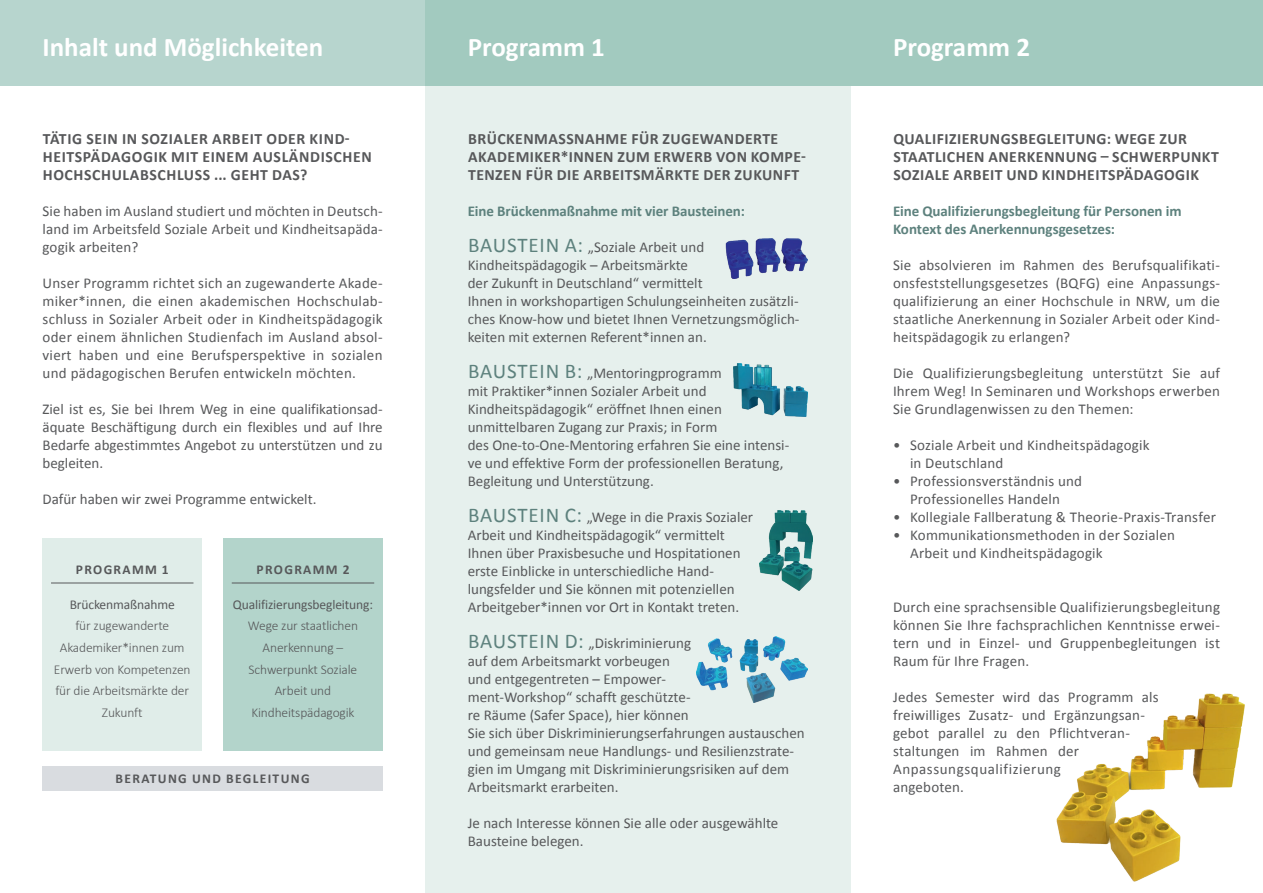
<style>
.page{position:relative;width:1263px;height:893px;background:#fff}
.page>*{position:absolute;margin:0;border:0;box-sizing:border-box;transform-origin:0 0}
.t1{font:700 27px "Calibri";color:#fff}
.t2{font:700 15.75px/18px "Calibri";letter-spacing:.03em;color:#57585a}
.t3{font:15px/18px "Calibri";color:#57585a}
.t4{font:700 15px/18px "Calibri";letter-spacing:-.005em;color:#5d817d}
.t5{font:300 13.5px/21.6px "Calibri";letter-spacing:-.01em;color:#57585a;text-align:center}
.t6{font:13.5px "Calibri";letter-spacing:-.01em;color:#57585a}
.t7{font:700 13.5px "Calibri";letter-spacing:.1em;color:#57585a}
.s1{font-size:21px;color:#5d817d}
</style>
<div class="page">
<div style="left:425px;top:85px;width:425px;height:808px;background:#e6f0ed"></div>
<div style="left:0;top:0;width:425px;height:85px;background:#b7d5ce"></div>
<div style="left:425px;top:0;width:425px;height:85px;background:#a2cabf"></div>
<div style="left:850px;top:0;width:413px;height:85px;background:#a2cabf"></div>
<div style="left:43px;top:539px;width:159px;height:212px;background:#e0ede9"></div>
<hr style="left:51px;top:583px;width:142px;height:1px;background:#57585a">
<div style="left:43px;top:766px;width:340px;height:25px;background:#d9dce0"></div>
<div style="left:223px;top:539px;width:160px;height:212px;background:#b3d4cb"></div>
<hr style="left:232px;top:583px;width:142px;height:1px;background:#57585a">
<img style="left:1057px;top:693px;width:188px;height:189px">
<img style="left:725px;top:239px;width:83px;height:40px">
<img style="left:733px;top:363px;width:75px;height:54px">
<img style="left:760px;top:510px;width:53px;height:80px">
<img style="left:696px;top:636px;width:112px;height:66px">
<h1 class="t1" style="left:43px;top:30px;width:282px">Inhalt und Möglichkeiten</h1>
<h1 class="t1" style="left:893px;top:30px;width:138px">Programm 2</h1>
<h1 class="t1" style="left:468px;top:30px;width:138px">Programm 1</h1>
<p class="t2" style="left:43px;top:130px;width:330px">TÄTIG SEIN IN SOZIALER ARBEIT ODER KIND-<br>HEITSPÄDAGOGIK MIT EINEM AUSLÄNDISCHEN<br>HOCHSCHULABSCHLUSS ... GEHT DAS?</p>
<p class="t3" style="left:43px;top:202px;width:342px;text-align:justify">Sie haben im Ausland studiert und möchten in Deutsch&shy;land im Arbeitsfeld Soziale Arbeit und Kindheitsapäda&shy;gogik arbeiten?</p>
<p class="t3" style="left:43px;top:274px;width:342px;text-align:justify">Unser Programm richtet sich an zugewanderte Akade&shy;miker*innen, die einen akademischen Hochschulab&shy;schluss in Sozialer Arbeit oder in Kindheitspädagogik oder einem ähnlichen Studienfach im Ausland absol&shy;viert haben und eine Berufsperspektive in sozialen und pädagogischen Berufen entwickeln möchten.</p>
<p class="t3" style="left:43px;top:400px;width:342px;text-align:justify">Ziel ist es, Sie bei Ihrem Weg in eine qualifikationsad&shy;äquate Beschäftigung durch ein flexibles und auf Ihre Bedarfe abgestimmtes Angebot zu unterstützen und zu begleiten.</p>
<p class="t3" style="left:43px;top:490px;width:275px">Dafür haben wir zwei Programme entwickelt.</p>
<p class="t7" style="left:76px;top:561px;width:94px">PROGRAMM 1</p>
<p class="t6" style="left:70px;top:596px;width:106px">Brückenmaßnahme</p>
<p class="t5" style="left:54px;top:614px;width:138px">für zugewanderte<br>Akademiker*innen zum<br>Erwerb von Kompetenzen für die Arbeitsmärkte der<br>Zukunft</p>
<p class="t7" style="left:257px;top:561px;width:94px">PROGRAMM 2</p>
<p class="t6" style="left:233px;top:596px;width:142px">Qualifizierungsbegleitung:</p>
<p class="t5" style="left:248px;top:614px;width:112px">Wege zur staatlichen<br>Anerkennung –<br>Schwerpunkt Soziale<br>Arbeit und<br>Kindheitspädagogik</p>
<p class="t7" style="left:116px;top:770px;width:196px">BERATUNG UND BEGLEITUNG</p>
<p class="t2" style="left:468px;top:130px;width:339px">BRÜCKENMASSNAHME FÜR ZUGEWANDERTE<br>AKADEMIKER*INNEN ZUM ERWERB VON KOMPE-<br>TENZEN FÜR DIE ARBEITSMÄRKTE DER ZUKUNFT</p>
<p class="t4" style="left:468px;top:202px;width:279px">Eine Brückenmaßnahme mit vier Bausteinen:</p>
<p class="t3" style="left:468px;top:238px;width:333px"><span class="s1">BAUSTEIN A:</span> „Soziale Arbeit und Kindheitspädagogik – Arbeitsmärkte<br>der Zukunft in Deutschland“ vermittelt<br>Ihnen in workshopartigen Schulungseinheiten zusätzli&shy;ches Know-how und bietet Ihnen Vernetzungsmöglich&shy;keiten mit externen Referent*innen an.</p>
<p class="t3" style="left:468px;top:364px;width:323px"><span class="s1">BAUSTEIN B:</span> „Mentoringprogramm<br>mit Praktiker*innen Sozialer Arbeit und Kindheitspädagogik“ eröffnet Ihnen einen unmittelbaren Zugang zur Praxis; in Form<br>des One-to-One-Mentoring erfahren Sie eine intensi&shy;ve und effektive Form der professionellen Beratung, Begleitung und Unterstützung.</p>
<p class="t3" style="left:468px;top:508px;width:287px"><span class="s1">BAUSTEIN C:</span> „Wege in die Praxis Sozialer Arbeit und Kindheitspädagogik“ vermittelt Ihnen über Praxisbesuche und Hospitationen erste Einblicke in unterschiedliche Hand&shy;lungsfelder und Sie können mit potenziellen Arbeitgeber*innen vor Ort in Kontakt treten.</p>
<p class="t3" style="left:468px;top:634px;width:338px"><span class="s1">BAUSTEIN D:</span> „Diskriminierung<br>auf dem Arbeitsmarkt vorbeugen<br>und entgegentreten – Empower-<br>ment-Workshop“ schafft geschützte-<br>re Räume (Safer Space), hier können<br>Sie sich über Diskriminierungserfahrungen austauschen und gemeinsam neue Handlungs- und Resilienzstrate&shy;gien im Umgang mit Diskriminierungsrisiken auf dem Arbeitsmarkt erarbeiten.</p>
<p class="t3" style="left:468px;top:814px;width:312px">Je nach Interesse können Sie alle oder ausgewählte<br>Bausteine belegen.</p>
<p class="t2" style="left:893px;top:130px;width:327px">QUALIFIZIERUNGSBEGLEITUNG: WEGE ZUR<br>STAATLICHEN ANERKENNUNG – SCHWERPUNKT<br>SOZIALE ARBEIT UND KINDHEITSPÄDAGOGIK</p>
<p class="t4" style="left:893px;top:202px;width:290px">Eine Qualifizierungsbegleitung für Personen im<br>Kontext des Anerkennungsgesetzes:</p>
<p class="t3" style="left:893px;top:256px;width:329px;text-align:justify">Sie absolvieren im Rahmen des Berufsqualifikati&shy;onsfeststellungsgesetzes (BQFG) eine Anpassungs&shy;qualifizierung an einer Hochschule in NRW, um die staatliche Anerkennung in Sozialer Arbeit oder Kind&shy;heitspädagogik zu erlangen?</p>
<p class="t3" style="left:893px;top:364px;width:329px;text-align:justify">Die Qualifizierungsbegleitung unterstützt Sie auf Ihrem Weg! In Seminaren und Workshops erwerben Sie Grundlagenwissen zu den Themen:</p>
<p class="t3" style="left:910px;top:436px;width:241px;text-indent:-17px">• Soziale Arbeit und Kindheitspädagogik in Deutschland</p>
<p class="t3" style="left:893px;top:472px;width:191px;text-align:center">• Professionsverständnis und<br>Professionelles Handeln</p>
<p class="t3" style="left:893px;top:508px;width:324px">• Kollegiale Fallberatung &amp; Theorie-Praxis-Transfer</p>
<p class="t3" style="left:910px;top:526px;width:266px;text-indent:-17px">• Kommunikationsmethoden in der Sozialen<br>Arbeit und Kindheitspädagogik</p>
<p class="t3" style="left:893px;top:598px;width:329px;text-align:justify">Durch eine sprachsensible Qualifizierungsbegleitung können Sie Ihre fachsprachlichen Kenntnisse erwei&shy;tern und in Einzel- und Gruppenbegleitungen ist Raum für Ihre Fragen.</p>
<p class="t3" style="left:893px;top:688px;width:267px">Jedes Semester wird das Programm als freiwilliges Zusatz- und Ergänzungsan&shy;gebot parallel zu den Pflichtveran&shy;staltungen im Rahmen der<br>Anpassungsqualifizierung<br>angeboten.</p>
</div>
